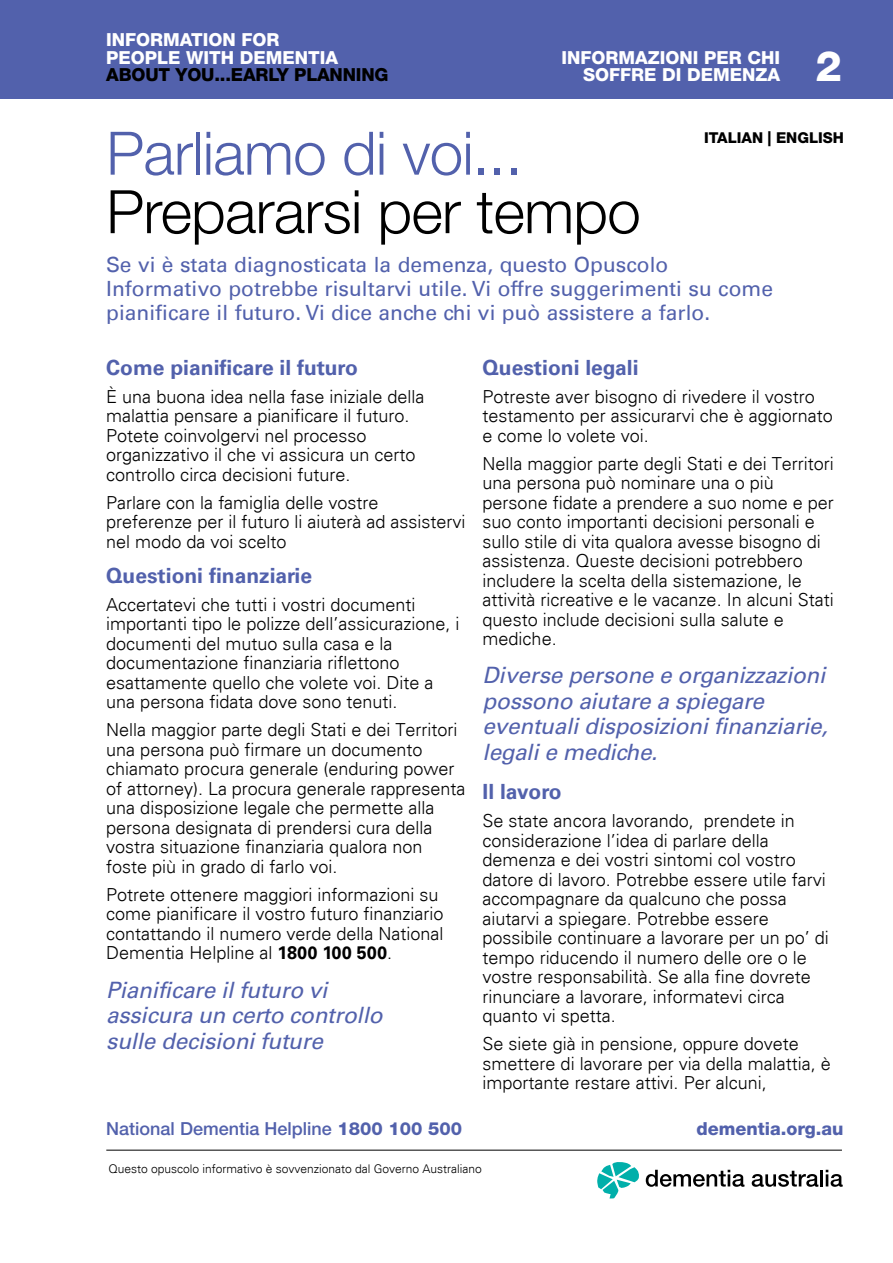
<style>
.page{position:relative;width:893px;height:1263px;background:#fff}
.page>*{position:absolute;margin:0;border:0;box-sizing:border-box;transform-origin:0 0}
.t1{font:300 60px "Helvetica Neue LT";letter-spacing:-.01em;color:#000}
.t2{font:300 60px "Helvetica Neue LT";letter-spacing:-.01em;color:#5261ac}
.t3{font:800 42px "Helvetica Neue LT";color:#fff}
.t4{font:italic 22.5px/25.5px "Univers LT Std";letter-spacing:-.01em;color:#5261ac}
.t5{font:21px/24px "Univers LT Std";color:#5261ac}
.t6{font:700 21px "Univers LT Std";color:#5261ac}
.t7{font:300 18px/19.5px "Univers";color:#000}
.t8{font:800 18px/17.2px "Helvetica Neue LT";color:#fff;text-align:right}
.t9{font:500 18px "Helvetica Neue LT";color:#5261ac}
.t10{font:800 18px "Helvetica Neue LT";letter-spacing:-.01em;color:#000}
.t11{font:800 18px "Helvetica Neue LT";color:#5261ac}
.t12{font:800 15px "Helvetica Neue LT";color:#000}
.t13{font:300 12px "Univers";color:#000}
.s1{font-family:"Univers LT Std";font-weight:700}
.s2{font-weight:800}
</style>
<div class="page">
<div style="left:0;top:0;width:893px;height:99px;background:#5261ac"></div>
<svg style="left:597px;top:1162px;width:42px;height:36px"></svg>
<svg style="left:646px;top:1170px;width:98px;height:17px"></svg>
<svg style="left:752px;top:1171px;width:66px;height:16px"></svg>
<hr style="left:820px;top:1170px;width:3px;height:16px;background:#000">
<svg style="left:826px;top:1170px;width:17px;height:17px"></svg>
<hr style="left:106px;top:1150px;width:736px;height:1px;background:#000">
<p class="t8" style="left:106px;top:31px;width:234px;text-align:left">INFORMATION FOR<br>PEOPLE WITH DEMENTIA</p>
<p class="t10" style="left:106px;top:64px;width:284px">ABOUT YOU...EARLY PLANNING</p>
<p class="t8" style="left:562px;top:48px;width:220px">INFORMAZIONI PER CHI<br>SOFFRE DI DEMENZA</p>
<h2 class="t3" style="left:815px;top:41px;width:28px">2</h2>
<p class="t12" style="left:704px;top:129px;width:142px">ITALIAN | ENGLISH</p>
<h1 class="t2" style="left:106px;top:117px;width:417px">Parliamo di voi...</h1>
<h1 class="t1" style="left:106px;top:175px;width:536px">Prepararsi per tempo</h1>
<p class="t5" style="left:106px;top:253px;width:668px">Se vi è stata diagnosticata la demenza, questo Opuscolo<br>Informativo potrebbe risultarvi utile. Vi offre suggerimenti su come pianificare il futuro. Vi dice anche chi vi può assistere a farlo.</p>
<p class="t6" style="left:106px;top:355px;width:253px">Come pianificare il futuro</p>
<p class="t7" style="left:106px;top:386px;width:320px">È una buona idea nella fase iniziale della malattia pensare a pianificare il futuro.<br>Potete coinvolgervi nel processo organizzativo il che vi assicura un certo controllo circa decisioni future.</p>
<p class="t7" style="left:106px;top:492px;width:361px">Parlare con la famiglia delle vostre preferenze per il futuro li aiuterà ad assistervi nel modo da voi scelto</p>
<p class="t6" style="left:106px;top:563px;width:207px">Questioni finanziarie</p>
<p class="t7" style="left:106px;top:595px;width:355px">Accertatevi che tutti i vostri documenti importanti tipo le polizze dell’assicurazione, i documenti del mutuo sulla casa e la documentazione finanziaria riflettono esattamente quello che volete voi. Dite a una persona fidata dove sono tenuti.</p>
<p class="t7" style="left:106px;top:720px;width:361px">Nella maggior parte degli Stati e dei Territori una persona può firmare un documento chiamato procura generale (enduring power of attorney). La procura generale rappresenta una disposizione legale che permette alla persona designata di prendersi cura della vostra situazione finanziaria qualora non foste più in grado di farlo voi.</p>
<p class="t7" style="left:106px;top:885px;width:339px">Potrete ottenere maggiori informazioni su come pianificare il vostro futuro finanziario contattando il numero verde della National Dementia Helpline al <span class="s1">1800 100 500</span>.</p>
<p class="t4" style="left:106px;top:977px;width:278px">Pianificare il futuro vi assicura un certo controllo sulle decisioni future</p>
<p class="t6" style="left:483px;top:355px;width:157px">Questioni legali</p>
<p class="t7" style="left:483px;top:386px;width:352px">Potreste aver bisogno di rivedere il vostro testamento per assicurarvi che è aggiornato e come lo volete voi.</p>
<p class="t7" style="left:483px;top:453px;width:353px">Nella maggior parte degli Stati e dei Territori una persona può nominare una o più persone fidate a prendere a suo nome e per suo conto importanti decisioni personali e sullo stile di vita qualora avesse bisogno di assistenza. Queste decisioni potrebbero includere la scelta della sistemazione, le attività ricreative e le vacanze. In alcuni Stati questo include decisioni sulla salute e mediche.</p>
<p class="t4" style="left:483px;top:663px;width:346px">Diverse persone e organizzazioni possono aiutare a spiegare eventuali disposizioni finanziarie, legali e mediche.</p>
<p class="t6" style="left:483px;top:780px;width:81px">Il lavoro</p>
<p class="t7" style="left:483px;top:811px;width:348px">Se state ancora lavorando, prendete in considerazione l’idea di parlare della demenza e dei vostri sintomi col vostro datore di lavoro. Potrebbe essere utile farvi accompagnare da qualcuno che possa aiutarvi a spiegare. Potrebbe essere possibile continuare a lavorare per un po’ di tempo riducendo il numero delle ore o le vostre responsabilità. Se alla fine dovrete rinunciare a lavorare, informatevi circa quanto vi spetta.</p>
<p class="t7" style="left:483px;top:1034px;width:350px">Se siete già in pensione, oppure dovete smettere di lavorare per via della malattia, è importante restare attivi. Per alcuni,</p>
<p class="t9" style="left:106px;top:1118px;width:357px">National Dementia Helpline <span class="s2">1800 100 500</span></p>
<p class="t11" style="left:696px;top:1118px;width:149px">dementia.org.au</p>
<p class="t13" style="left:108px;top:1161px;width:375px">Questo opuscolo informativo è sovvenzionato dal Governo Australiano</p>
</div>
